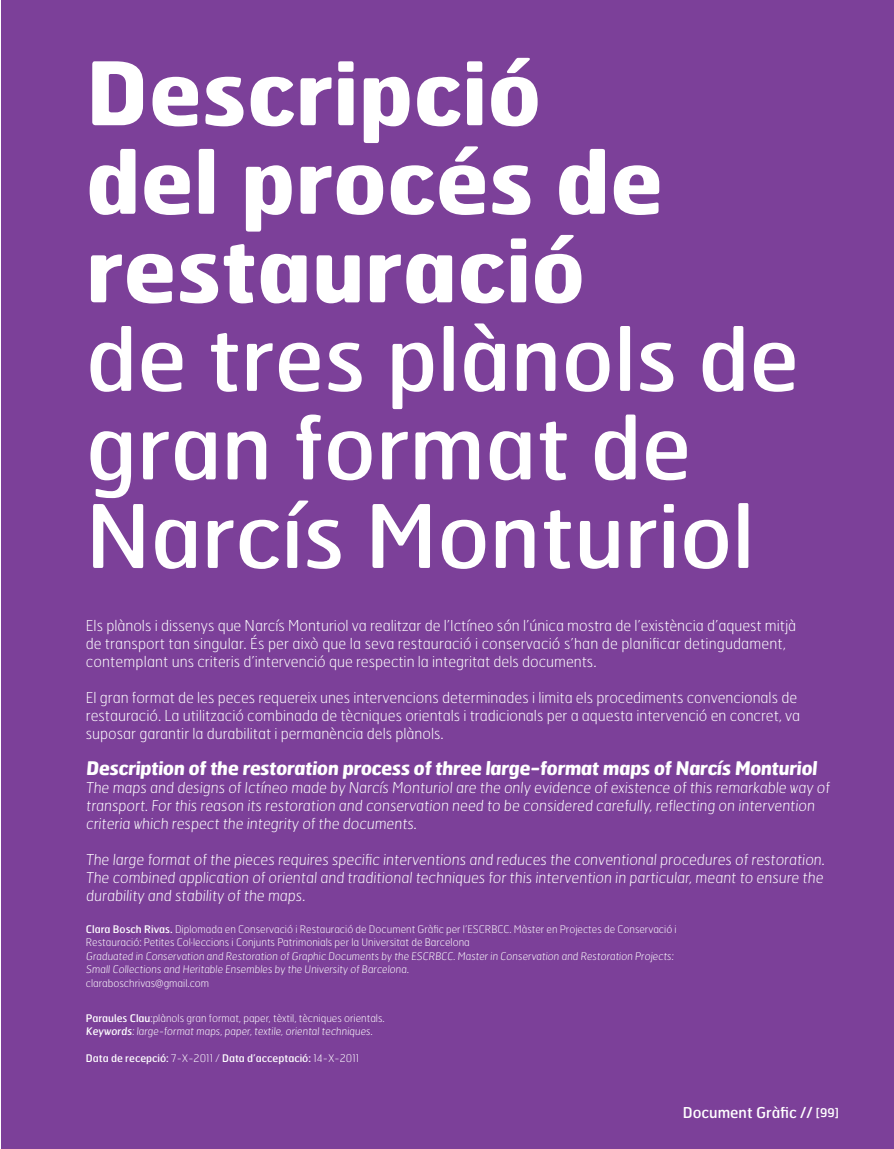
<style>
.page{position:relative;width:894px;height:1149px;background:#fff}
.page>*{position:absolute;margin:0;border:0;box-sizing:border-box;transform-origin:0 0}
.Titular_bottom{font:87.3px/88.5px "Hermes";color:#fff}
.Titular_ingles{font:700 18.75px "Hermes";color:#fff}
.Abstracte_articulo{font:100 15px/18px "Hermes";color:#fff}
.Titular_ingles-2{font:100 15px/18px "Hermes";color:#fff}
.t1{font:15px "Hermes";color:#fff}
.t2{font:100 10.5px/13.5px "Hermes";color:#fff}
.t3{font:10.5px "Hermes";color:#fff}
.s1{font-weight:700}
.s2{font-weight:400}
.s3{font-weight:100}
.s4{font-size:12px}
</style>
<div class="page">
<div style="left:1px;top:0;width:893px;height:1149px;background:#7c4099"></div>
<p class="Titular_bottom" style="left:86px;top:46px;width:715px"><span class="s1">Descripció<br>del procés de restauració<br></span>de tres plànols de gran format de<br>Narcís Monturiol</p>
<p class="Abstracte_articulo" style="left:86px;top:616px;width:712px">Els plànols i dissenys que Narcís Monturiol va realitzar de l’Ictíneo són l’única mostra de l’existència d’aquest mitjà de transport tan singular. És per això que la seva restauració i conservació s’han de planificar detingudament, contemplant uns criteris d’intervenció que respectin la integritat dels documents.</p>
<p class="Abstracte_articulo" style="left:86px;top:688px;width:716px">El gran format de les peces requereix unes intervencions determinades i limita els procediments convencionals de restauració. La utilització combinada de tècniques orientals i tradicionals per a aquesta intervenció en concret, va suposar garantir la durabilitat i permanència dels plànols.</p>
<p class="Titular_ingles" style="left:86px;top:756px;width:734px">Description of the restoration process of three large-format maps of Narcís Monturiol</p>
<p class="Titular_ingles-2" style="left:86px;top:778px;width:746px">The maps and designs of Ictíneo made by Narcís Monturiol are the only evidence of existence of this remarkable way of transport. For this reason its restoration and conservation need to be considered carefully, reflecting on intervention criteria which respect the integrity of the documents.</p>
<p class="Titular_ingles-2" style="left:86px;top:850px;width:742px;text-align:justify">The large format of the pieces requires specific interventions and reduces the conventional procedures of restoration.<br>The combined application of oriental and traditional techniques for this intervention in particular, meant to ensure the durability and stability of the maps.</p>
<p class="t2" style="left:86px;top:922px;width:592px"><span class="s2">Clara Bosch Rivas.</span> Diplomada en Conservació i Restauració de Document Gràfic per l’ESCRBCC. Màster en Projectes de Conservació i<br>Restauració: Petites Col·leccions i Conjunts Patrimonials per la Universitat de Barcelona</p>
<p class="t2" style="left:86px;top:949px;width:590px">Graduated in Conservation and Restoration of Graphic Documents by the ESCRBCC. Master in Conservation and Restoration Projects:<br>Small Collections and Heritable Ensembles by the University of Barcelona.</p>
<p class="t2" style="left:86px;top:976px;width:125px">claraboschrivas@gmail.com</p>
<p class="t2" style="left:86px;top:1011px;width:300px"><span class="s2">Paraules Clau</span>:plànols gran format, paper, tèxtil, tècniques orientals.</p>
<p class="t2" style="left:86px;top:1024px;width:289px"><span class="s2">Keywords</span>: large-format maps, paper, textile, oriental techniques.</p>
<p class="t3" style="left:86px;top:1051px;width:275px">Data de recepció: <span class="s3">7-X-2011 /</span> Data d’acceptació: <span class="s3">14-X-2011</span></p>
<p class="t1" style="left:683px;top:1103px;width:157px">Document Gràfic // <span class="s4">[99]</span></p>
</div>
